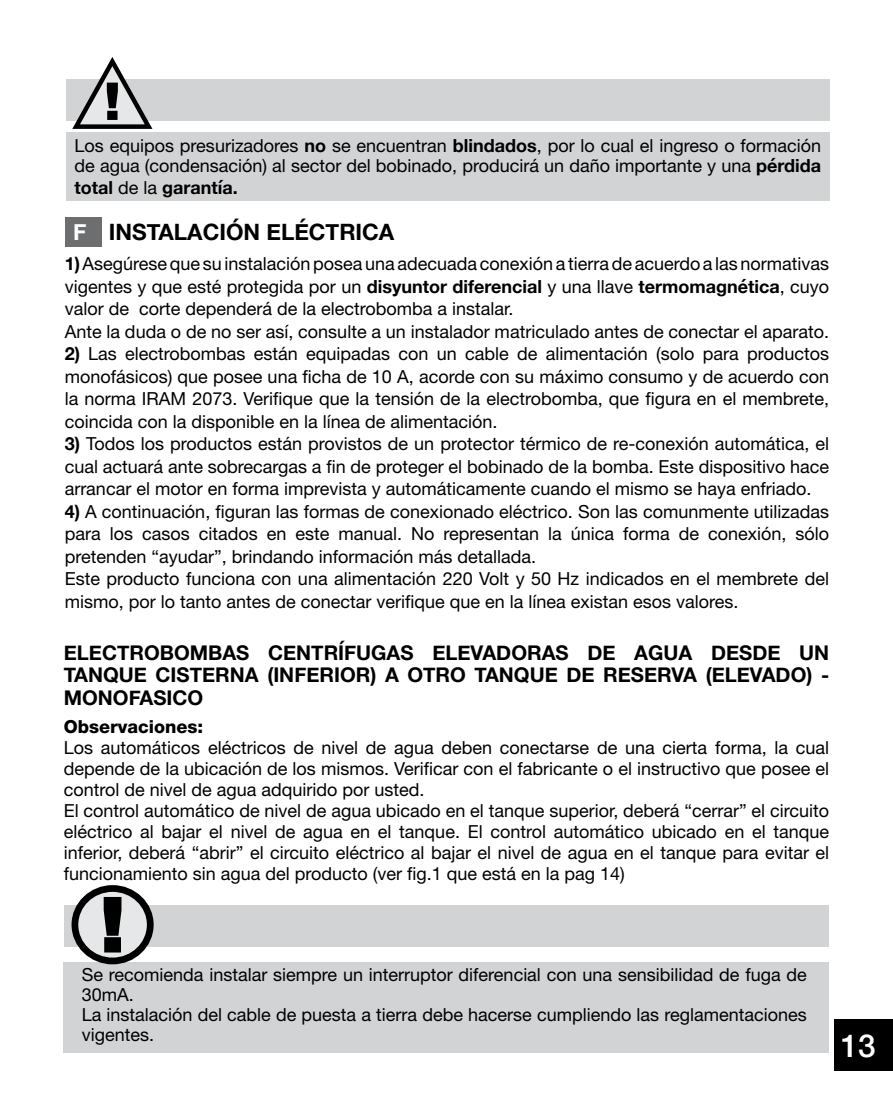
<style>
.page{position:relative;width:893px;height:1117px;background:#fff}
.page>*{position:absolute;margin:0;border:0;box-sizing:border-box;transform-origin:0 0}
.t1{font:500 31.5px "Helvetica Neue";color:#fff}
.t2{font:700 22.5px "Helvetica Neue";color:#000}
.t3{font:700 20.25px/22.5px "Helvetica Neue";color:#000;text-align:justify}
.t4{font:18px/22.5px "Helvetica Neue";color:#000}
.t5{font:800 18px "Helvetica Neue";color:#000}
.s1{font-weight:700}
.s2{color:#fff}
</style>
<div class="page">
<div style="left:834px;top:1018px;width:59px;height:52px;background:#000"></div>
<div style="left:65px;top:217px;width:37px;height:30px;background:#6c6e70"></div>
<div style="left:66px;top:79px;width:763px;height:42px;background:#d1d3d4"></div>
<div style="left:66px;top:132px;width:763px;height:68px;background:#d1d3d4"></div>
<svg style="left:72px;top:57px;width:81px;height:72px"></svg>
<div style="left:64px;top:961px;width:765px;height:91px;background:#d1d3d4"></div>
<div style="left:65px;top:905px;width:764px;height:41px;background:#d1d3d4"></div>
<svg style="left:75px;top:888px;width:75px;height:72px;background:#c6c6c7"></svg>
<div style="left:72px;top:884px;width:82px;height:80px;border:7px solid #000;border-radius:50%"></div>
<svg style="left:103px;top:895px;width:20px;height:58px"></svg>
<p class="t4" style="left:75px;top:135px;width:748px;line-height:20.9px;text-align:justify">Los equipos presurizadores <span class="s1">no</span> se encuentran <span class="s1">blindados</span>, por lo cual el ingreso o formación de agua (condensación) al sector del bobinado, producirá un daño importante y una <span class="s1">pérdida total</span> de la <span class="s1">garantía.</span></p>
<p class="t2" style="left:73px;top:214px;width:323px"><span class="s2">F</span> INSTALACIÓN ELÉCTRICA</p>
<p class="t4" style="left:65px;top:252px;width:766px"><span class="s1">1)</span> Asegúrese que su instalación posea una adecuada conexión a tierra de acuerdo a las normativas vigentes y que esté protegida por un <span class="s1">disyuntor diferencial</span> y una llave <span class="s1">termomagnética</span>, cuyo valor de corte dependerá de la electrobomba a instalar.<br>Ante la duda o de no ser así, consulte a un instalador matriculado antes de conectar el aparato.</p>
<p class="t4" style="left:65px;top:342px;width:766px;text-align:justify"><span class="s1">2)</span> Las electrobombas están equipadas con un cable de alimentación (solo para productos monofásicos) que posee una ficha de 10 A, acorde con su máximo consumo y de acuerdo con la norma IRAM 2073. Verifique que la tensión de la electrobomba, que figura en el membrete, coincida con la disponible en la línea de alimentación.</p>
<p class="t4" style="left:65px;top:432px;width:766px;text-align:justify"><span class="s1">3)</span> Todos los productos están provistos de un protector térmico de re-conexión automática, el cual actuará ante sobrecargas a fin de proteger el bobinado de la bomba. Este dispositivo hace arrancar el motor en forma imprevista y automáticamente cuando el mismo se haya enfriado.</p>
<p class="t4" style="left:65px;top:500px;width:766px"><span class="s1">4)</span> A continuación, figuran las formas de conexionado eléctrico. Son las comunmente utilizadas para los casos citados en este manual. No representan la única forma de conexión, sólo pretenden “ayudar”, brindando información más detallada.<br>Este producto funciona con una alimentación 220 Volt y 50 Hz indicados en el membrete del mismo, por lo tanto antes de conectar verifique que en la línea existan esos valores.</p>
<p class="t3" style="left:64px;top:641px;width:767px">ELECTROBOMBAS CENTRÍFUGAS ELEVADORAS DE AGUA DESDE UN TANQUE CISTERNA (INFERIOR) A OTRO TANQUE DE RESERVA (ELEVADO) - MONOFASICO</p>
<p class="t5" style="left:64px;top:716px;width:141px">Observaciones:</p>
<p class="t4" style="left:64px;top:737px;width:767px;line-height:20.9px">Los automáticos eléctricos de nivel de agua deben conectarse de una cierta forma, la cual depende de la ubicación de los mismos. Verificar con el fabricante o el instructivo que posee el control de nivel de agua adquirido por usted.<br>El control automático de nivel de agua ubicado en el tanque superior, deberá “cerrar” el circuito eléctrico al bajar el nivel de agua en el tanque. El control automático ubicado en el tanque inferior, deberá “abrir” el circuito eléctrico al bajar el nivel de agua en el tanque para evitar el funcionamiento sin agua del producto (ver fig.1 que está en la pag 14)</p>
<p class="t4" style="left:82px;top:963px;width:727px;line-height:20.2px">Se recomienda instalar siempre un interruptor diferencial con una sensibilidad de fuga de 30mA.<br>La instalación del cable de puesta a tierra debe hacerse cumpliendo las reglamentaciones vigentes.</p>
<h1 class="t1" style="left:841px;top:1020px;width:37px">13</h1>
</div>
